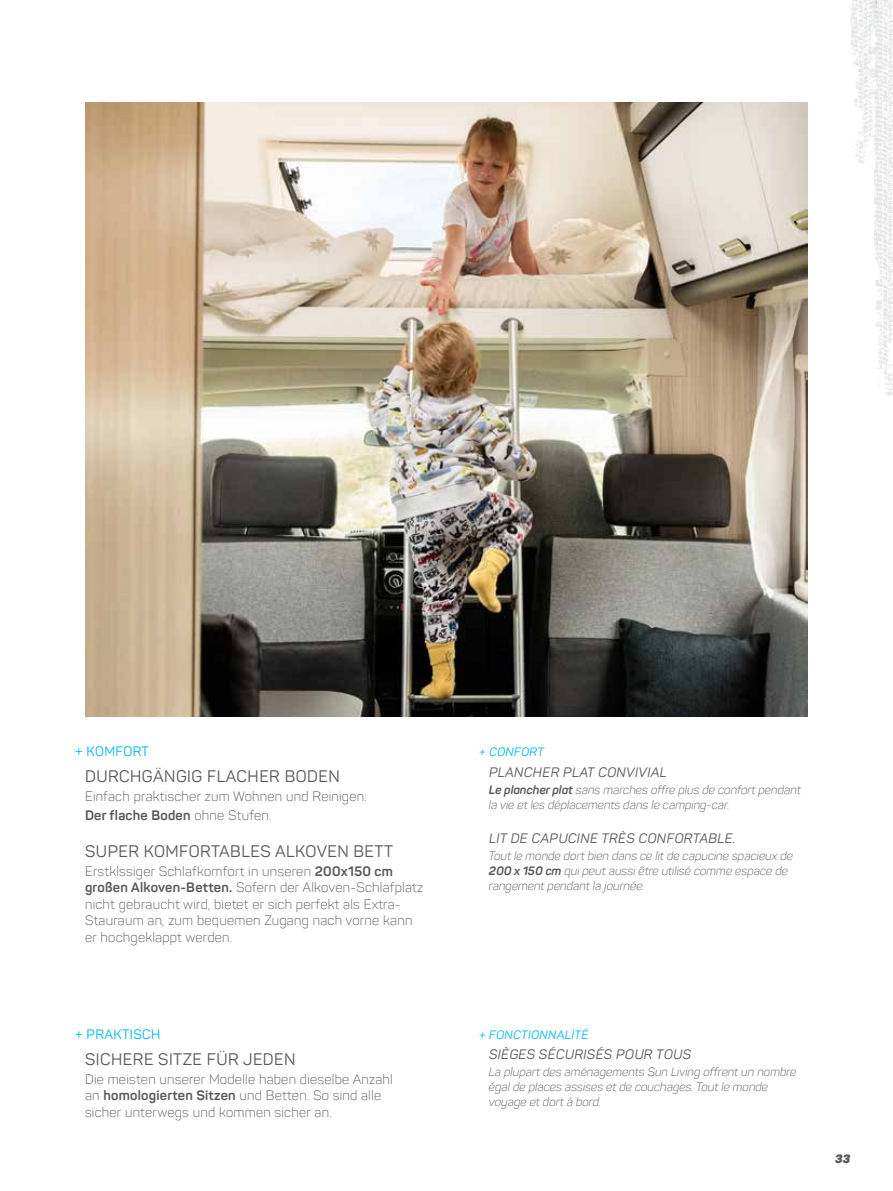
<style>
.page{position:relative;width:893px;height:1191px;background:#fff}
.page>*{position:absolute;margin:0;border:0;box-sizing:border-box;transform-origin:0 0}
.t1{font:16.5px "Panton";letter-spacing:.03em;color:#58595b}
.t2{font:300 13.5px/16.5px "Panton";letter-spacing:.02em;color:#58595b}
.t3{font:italic 13.5px "Panton";letter-spacing:.03em;color:#58595b}
.t4{font:13.5px "Panton";letter-spacing:.03em;color:#00b9f1}
.t5{font:italic 300 12px/15px "Panton";color:#58595b}
.t6{font:italic 12px "Panton";letter-spacing:.03em;color:#00b9f1}
.t7{font:italic 900 12px "Panton";color:#58595b}
.s1{font-weight:700}
</style>
<div class="page">
<img style="left:85px;top:102px;width:723px;height:614px">
<img style="left:874px;top:0;width:19px;height:396px">
<img style="left:850px;top:0;width:38px;height:213px">
<p class="t4" style="left:75px;top:743px;width:75px">+ KOMFORT</p>
<p class="t6" style="left:479px;top:744px;width:66px">+ CONFORT</p>
<p class="t1" style="left:85px;top:766px;width:256px">DURCHGÄNGIG FLACHER BODEN</p>
<p class="t2" style="left:85px;top:787px;width:283px;line-height:18.6px">Einfach praktischer zum Wohnen und Reinigen:<br><span class="s1">Der flache Boden</span> ohne Stufen.</p>
<p class="t1" style="left:85px;top:841px;width:309px">SUPER KOMFORTABLES ALKOVEN BETT</p>
<p class="t2" style="left:85px;top:862px;width:340px">Erstklssiger Schlafkomfort in unseren <span class="s1">200x150 cm großen Alkoven-Betten.</span> Sofern der Alkoven-Schlafplatz nicht gebraucht wird, bietet er sich perfekt als Extra-Stauraum an, zum bequemen Zugang nach vorne kann er hochgeklappt werden.</p>
<p class="t3" style="left:489px;top:763px;width:179px">PLANCHER PLAT CONVIVIAL</p>
<p class="t5" style="left:489px;top:782px;width:313px"><span class="s1">Le plancher plat</span> sans marches offre plus de confort pendant la vie et les déplacements dans le camping-car.</p>
<p class="t3" style="left:489px;top:830px;width:248px">LIT DE CAPUCINE TRÈS CONFORTABLE.</p>
<p class="t5" style="left:489px;top:848px;width:306px">Tout le monde dort bien dans ce lit de capucine spacieux de<br><span class="s1">200 x 150 cm</span> qui peut aussi être utilisé comme espace de rangement pendant la journée.</p>
<p class="t4" style="left:75px;top:1025px;width:87px">+ PRAKTISCH</p>
<p class="t6" style="left:479px;top:1027px;width:111px">+ FONCTIONNALITÉ</p>
<p class="t1" style="left:85px;top:1049px;width:212px">SICHERE SITZE FÜ R JEDEN</p>
<p class="t2" style="left:85px;top:1070px;width:309px">Die meisten unserer Modelle haben dieselbe Anzahl an <span class="s1">homologierten Sitzen</span> und Betten. So sind alle sicher unterwegs und kommen sicher an.</p>
<p class="t3" style="left:489px;top:1046px;width:204px">SIÈGES SÉCURISÉS POUR TOUS</p>
<p class="t5" style="left:489px;top:1064px;width:309px">La plupart des aménagements Sun Living offrent un nombre égal de places assises et de couchages. Tout le monde voyage et dort à bord.</p>
<p class="t7" style="left:835px;top:1150px;width:17px">33</p>
</div>
